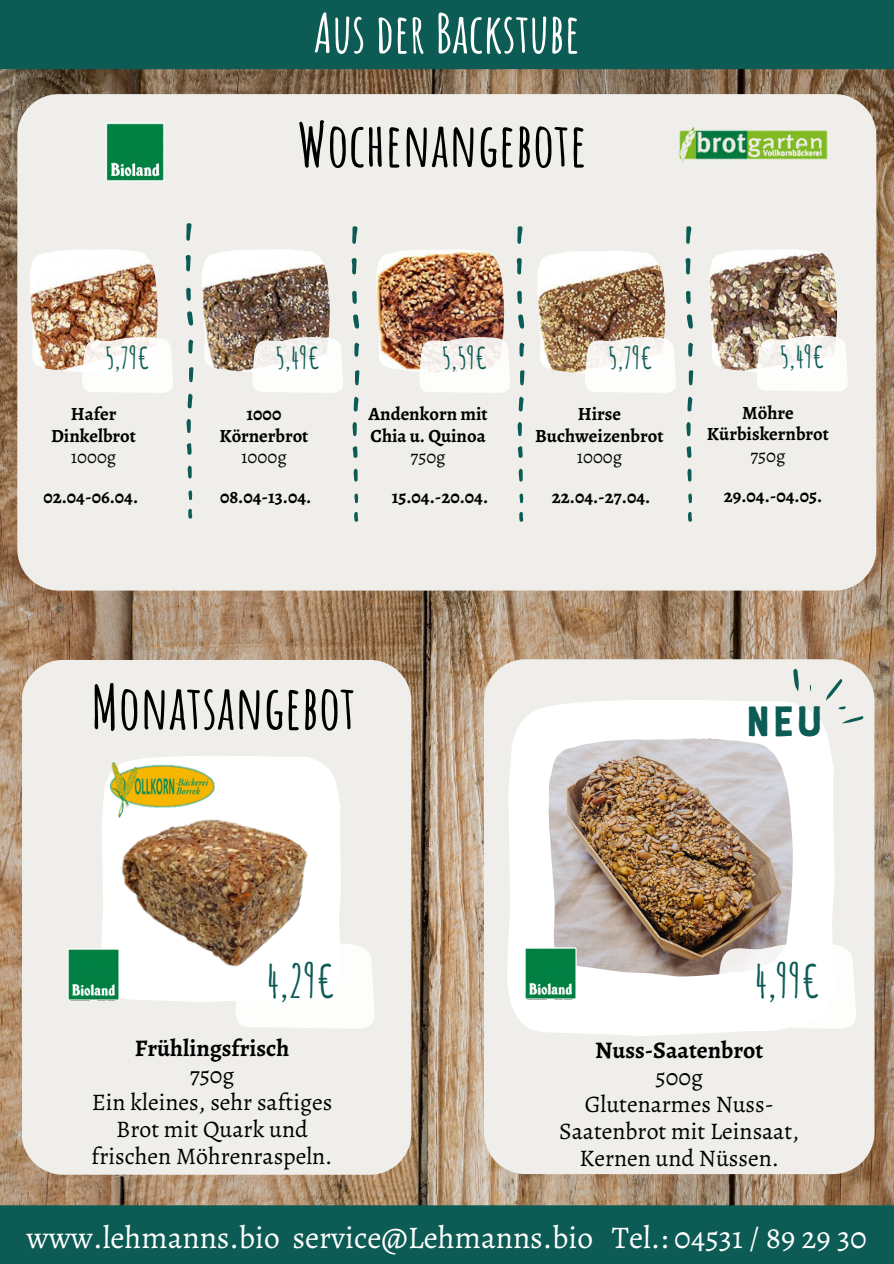
<style>
.page{position:relative;width:894px;height:1264px;background:#fff}
.page>*{position:absolute;margin:0;border:0;box-sizing:border-box;transform-origin:0 0}
.t1{font:700 60px "Amatic SC";color:#000}
.t2{font:700 54px "Amatic SC";color:#fff}
.t3{font:700 45px "Amatic SC";color:#0c5b54}
.t4{font:44.7px "Bourton Hand Base";color:#0c5b54}
.t5{font:31.5px "Alegreya";color:#fff}
.t6{font:700 29.4px "Amatic SC";color:#0c5b54}
.t7{font:23.85px/27px "Alegreya";color:#000;text-align:center}
.t8{font:700 23.85px "Alegreya";color:#000}
.t9{font:700 18.6px/21.5px "Alegreya";color:#000;text-align:center}
.t10{font:18.6px "Alegreya";color:#000}
</style>
<div class="page">
<img style="left:0;top:69px;width:893px;height:1136px">
<div style="left:0;top:0;width:893px;height:69px;background:#0c5b54"></div>
<div style="left:0;top:1205px;width:893px;height:58px;background:#0c5b54"></div>
<div style="left:22px;top:660px;width:389px;height:514px;background:#efeeea"></div>
<svg style="left:101px;top:754px;width:239px;height:248px"></svg>
<img style="left:111px;top:762px;width:103px;height:55px">
<div style="left:17px;top:94px;width:859px;height:496px;background:#efeeea"></div>
<img style="left:68px;top:948px;width:52px;height:52px">
<div style="left:484px;top:659px;width:390px;height:515px;background:#efeeea"></div>
<svg style="left:235px;top:942px;width:140px;height:86px"></svg>
<img style="left:669px;top:128px;width:167px;height:35px">
<img style="left:105px;top:123px;width:59px;height:58px">
<svg style="left:507px;top:698px;width:327px;height:338px"></svg>
<img style="left:548px;top:738px;width:244px;height:238px">
<svg style="left:716px;top:942px;width:140px;height:86px"></svg>
<img style="left:524px;top:947px;width:52px;height:52px">
<img style="left:119px;top:816px;width:190px;height:153px">
<svg style="left:824px;top:678px;width:39px;height:53px;background:#dfe3df"></svg>
<svg style="left:784px;top:668px;width:29px;height:23px"></svg>
<svg style="left:352px;top:226px;width:5px;height:18px"></svg>
<svg style="left:353px;top:314px;width:6px;height:15px"></svg>
<svg style="left:351px;top:258px;width:5px;height:16px"></svg>
<svg style="left:355px;top:370px;width:4px;height:15px"></svg>
<svg style="left:353px;top:396px;width:5px;height:15px"></svg>
<svg style="left:354px;top:342px;width:5px;height:15px"></svg>
<svg style="left:352px;top:291px;width:4px;height:13px"></svg>
<svg style="left:352px;top:422px;width:5px;height:14px"></svg>
<svg style="left:352px;top:446px;width:5px;height:12px"></svg>
<svg style="left:353px;top:468px;width:4px;height:13px"></svg>
<svg style="left:354px;top:512px;width:4px;height:10px"></svg>
<svg style="left:354px;top:493px;width:4px;height:10px"></svg>
<svg style="left:517px;top:226px;width:5px;height:18px"></svg>
<svg style="left:518px;top:314px;width:6px;height:15px"></svg>
<svg style="left:516px;top:258px;width:5px;height:16px"></svg>
<svg style="left:520px;top:370px;width:4px;height:15px"></svg>
<svg style="left:518px;top:396px;width:5px;height:15px"></svg>
<svg style="left:519px;top:342px;width:5px;height:15px"></svg>
<svg style="left:517px;top:291px;width:4px;height:13px"></svg>
<svg style="left:517px;top:422px;width:4px;height:14px"></svg>
<svg style="left:517px;top:446px;width:5px;height:12px"></svg>
<svg style="left:518px;top:468px;width:4px;height:13px"></svg>
<svg style="left:519px;top:512px;width:4px;height:10px"></svg>
<svg style="left:519px;top:493px;width:4px;height:10px"></svg>
<svg style="left:686px;top:226px;width:5px;height:18px"></svg>
<svg style="left:686px;top:314px;width:6px;height:15px"></svg>
<svg style="left:685px;top:258px;width:5px;height:16px"></svg>
<svg style="left:688px;top:370px;width:5px;height:15px"></svg>
<svg style="left:687px;top:396px;width:5px;height:15px"></svg>
<svg style="left:688px;top:342px;width:5px;height:15px"></svg>
<svg style="left:685px;top:291px;width:5px;height:13px"></svg>
<svg style="left:686px;top:422px;width:4px;height:14px"></svg>
<svg style="left:686px;top:446px;width:5px;height:12px"></svg>
<svg style="left:687px;top:468px;width:4px;height:13px"></svg>
<svg style="left:687px;top:512px;width:5px;height:10px"></svg>
<svg style="left:688px;top:493px;width:3px;height:10px"></svg>
<svg style="left:186px;top:223px;width:5px;height:18px"></svg>
<svg style="left:187px;top:311px;width:6px;height:15px"></svg>
<svg style="left:186px;top:255px;width:4px;height:16px"></svg>
<svg style="left:189px;top:367px;width:4px;height:15px"></svg>
<svg style="left:187px;top:393px;width:5px;height:15px"></svg>
<svg style="left:188px;top:339px;width:5px;height:14px"></svg>
<svg style="left:186px;top:288px;width:5px;height:13px"></svg>
<svg style="left:186px;top:419px;width:5px;height:14px"></svg>
<svg style="left:187px;top:443px;width:4px;height:12px"></svg>
<svg style="left:187px;top:465px;width:5px;height:13px"></svg>
<svg style="left:188px;top:509px;width:4px;height:9px"></svg>
<svg style="left:188px;top:490px;width:4px;height:10px"></svg>
<img style="left:708px;top:249px;width:128px;height:125px">
<svg style="left:756px;top:335px;width:91px;height:56px"></svg>
<img style="left:30px;top:249px;width:127px;height:125px">
<svg style="left:82px;top:337px;width:91px;height:56px"></svg>
<img style="left:201px;top:249px;width:128px;height:125px">
<svg style="left:252px;top:337px;width:91px;height:56px"></svg>
<img style="left:376px;top:249px;width:128px;height:125px">
<svg style="left:419px;top:337px;width:91px;height:56px"></svg>
<img style="left:537px;top:250px;width:128px;height:125px">
<svg style="left:585px;top:337px;width:91px;height:56px"></svg>
<h2 class="t2" style="left:314px;top:-2px;width:267px">Aus der Backstube</h2>
<h3 class="t6" style="left:105px;top:339px;width:47px">5,79€</h3>
<p class="t9" style="left:51px;top:403px;width:86px">Hafer<br>Dinkelbrot</p>
<p class="t10" style="left:71px;top:444px;width:47px">1000g</p>
<p class="t9" style="left:43px;top:486px;width:96px">02.04-06.04.</p>
<h1 class="t1" style="left:297px;top:106px;width:291px">Wochenangebote</h1>
<h3 class="t6" style="left:275px;top:339px;width:47px">5,49€</h3>
<p class="t9" style="left:219px;top:403px;width:90px">1000<br>Körnerbrot</p>
<p class="t10" style="left:241px;top:444px;width:47px">1000g</p>
<p class="t9" style="left:220px;top:486px;width:93px">08.04-13.04.</p>
<h3 class="t6" style="left:441px;top:339px;width:48px">5,59€</h3>
<p class="t9" style="left:368px;top:403px;width:120px;text-align:left">Andenkorn mit<br>Chia u. Quinoa</p>
<p class="t10" style="left:410px;top:444px;width:37px">750g</p>
<p class="t9" style="left:391px;top:486px;width:98px">15.04.-20.04.</p>
<h3 class="t6" style="left:607px;top:339px;width:47px">5,79€</h3>
<p class="t9" style="left:535px;top:403px;width:130px">Hirse<br>Buchweizenbrot</p>
<p class="t10" style="left:576px;top:444px;width:47px">1000g</p>
<p class="t9" style="left:551px;top:486px;width:100px">22.04.-27.04.</p>
<h3 class="t6" style="left:779px;top:338px;width:47px">5,49€</h3>
<p class="t9" style="left:706px;top:402px;width:123px">Möhre<br>Kürbiskernbrot</p>
<p class="t10" style="left:750px;top:443px;width:37px">750g</p>
<p class="t9" style="left:723px;top:485px;width:100px">29.04.-04.05.</p>
<h1 class="t1" style="left:91px;top:668px;width:266px">Monatsangebot</h1>
<h3 class="t4" style="left:745px;top:703px;width:80px">Neu</h3>
<h3 class="t3" style="left:266px;top:951px;width:71px">4,29€</h3>
<h3 class="t3" style="left:753px;top:951px;width:69px">4,99€</h3>
<p class="t8" style="left:135px;top:1032px;width:156px">Frühlingsfrisch</p>
<p class="t7" style="left:92px;top:1061px;width:242px">750g<br>Ein kleines, sehr saftiges<br>Brot mit Quark und frischen Möhrenraspeln.</p>
<p class="t8" style="left:595px;top:1033px;width:170px">Nuss-Saatenbrot</p>
<p class="t7" style="left:559px;top:1063px;width:241px">500g<br>Glutenarmes Nuss-<br>Saatenbrot mit Leinsaat,<br>Kernen und Nüssen.</p>
<h3 class="t5" style="left:27px;top:1215px;width:841px">www.lehmanns.bio service@Lehmanns.bio Tel.: 04531 / 89 29 30</h3>
</div>
